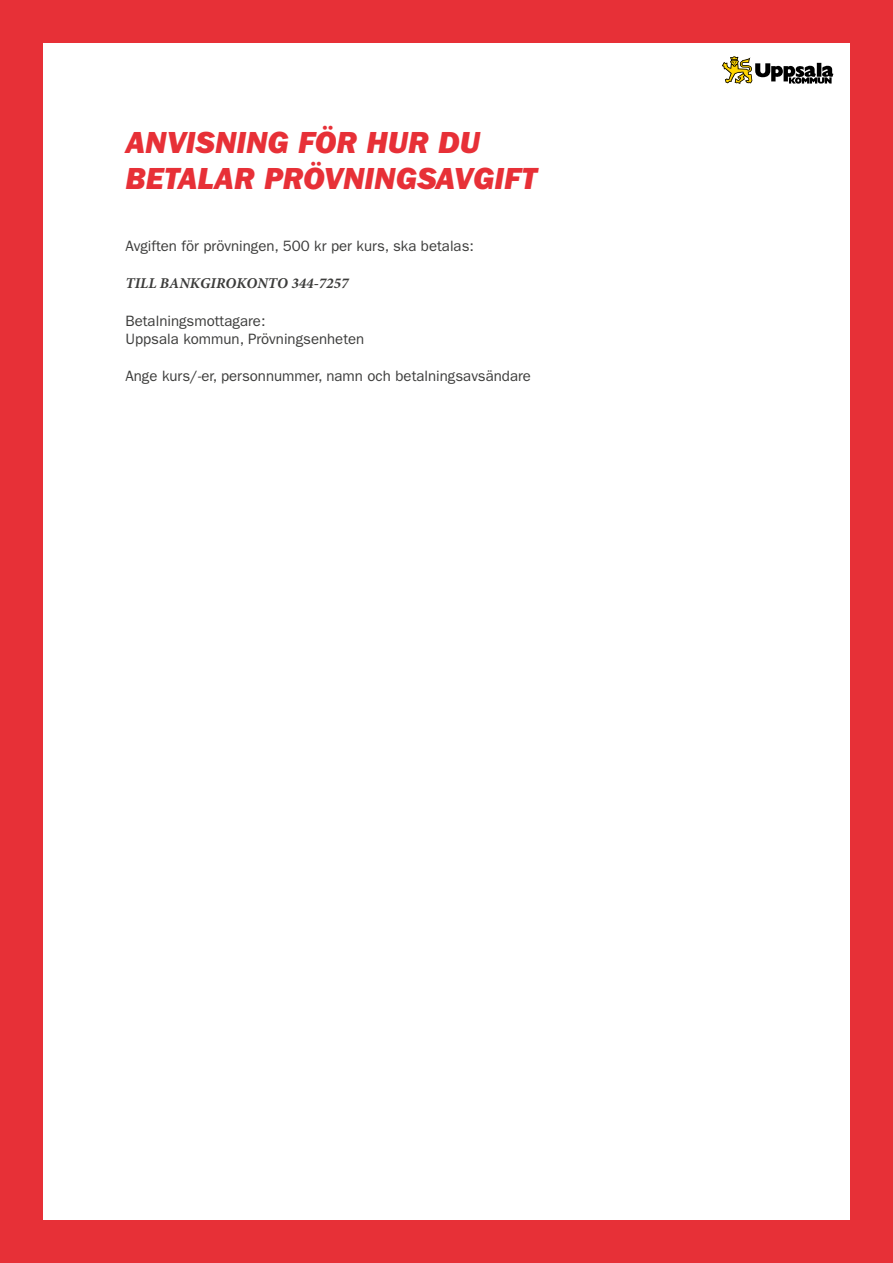
<style>
.page{position:relative;width:893px;height:1263px;background:#e73037}
.page>*{position:absolute;margin:0;border:0;box-sizing:border-box;transform-origin:0 0}
.t1{font:31.5px/36px "ITC Franklin Gothic Std Hvy It";color:#e73037}
.t2{font:15px/18.3px "ITC Franklin Gothic Std";color:#3c3c3b}
.t3{font:italic 700 15px "Minion Pro";color:#3c3c3b}
</style>
<div class="page">
<div style="left:43px;top:43px;width:807px;height:1177px;background:#fff"></div>
<svg style="left:722px;top:56px;width:111px;height:28px"></svg>
<h1 class="t1" style="left:125px;top:125px;width:413px">ANVISNING FÖR HUR DU<br>BETALAR PRÖVNINGSAVGIFT</h1>
<p class="t2" style="left:125px;top:237px;width:350px">Avgiften för prövningen, 500 kr per kurs, ska betalas:</p>
<p class="t3" style="left:125px;top:272px;width:225px">TILL BANKGIROKONTO 344-7257</p>
<p class="t2" style="left:125px;top:312px;width:240px">Betalningsmottagare:<br>Uppsala kommun, Prövningsenheten</p>
<p class="t2" style="left:125px;top:367px;width:407px">Ange kurs/-er, personnummer, namn och betalningsavsändare</p>
</div>
